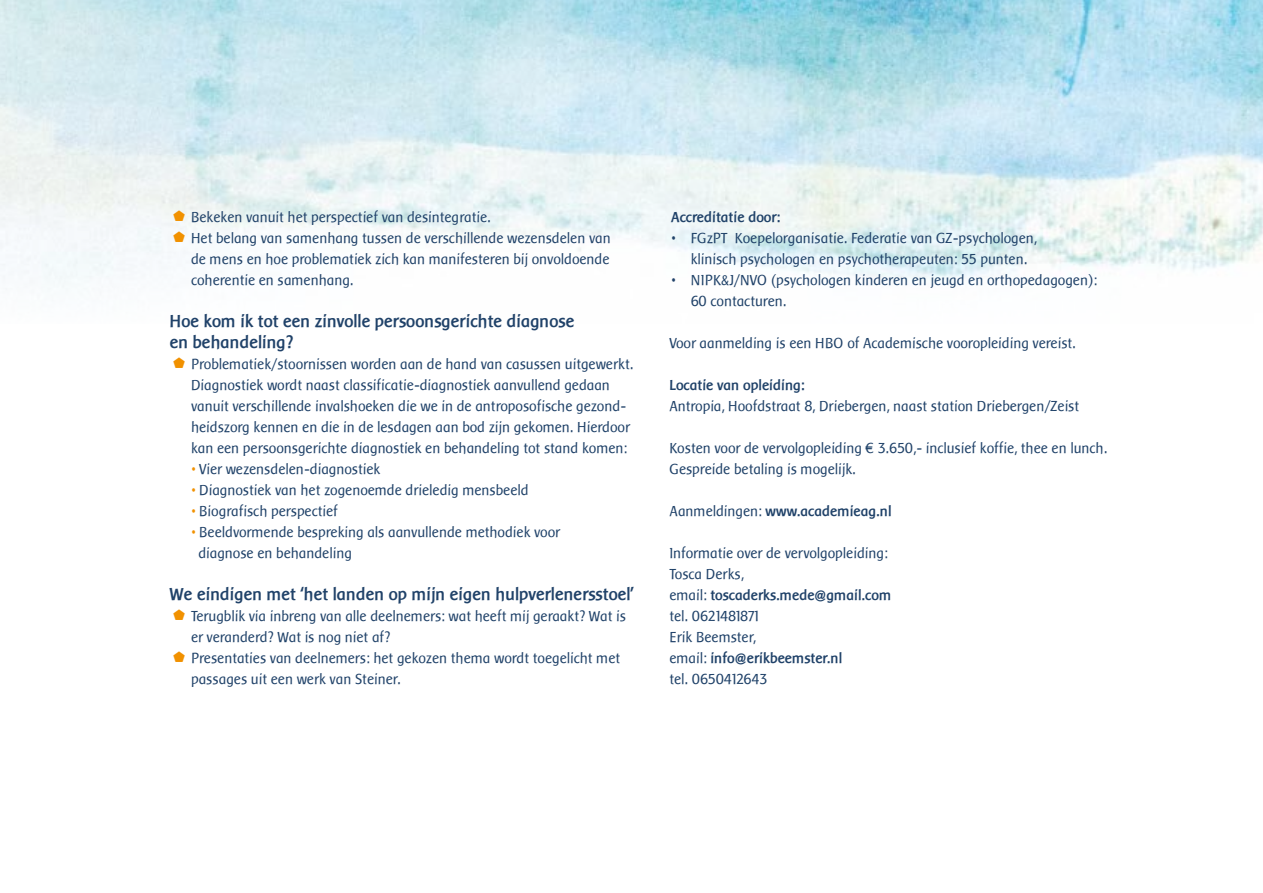
<style>
.page{position:relative;width:1263px;height:893px;background:#fff}
.page>*{position:absolute;margin:0;border:0;box-sizing:border-box;transform-origin:0 0}
.t1{font:700 18px/21px "Baar Sophia";color:#204269}
.t2{font:15px/21px "Baar Sophia";color:#204269}
.t3{font:700 15px "Baar Sophia";color:#204269}
.s1{color:#f19100}
.s2{font-weight:400}
.s3{font-weight:700}
</style>
<div class="page">
<img style="left:0;top:0;width:1263px;height:288px">
<svg style="left:174px;top:210px;width:11px;height:11px"></svg>
<svg style="left:174px;top:231px;width:11px;height:11px"></svg>
<p class="t2" style="left:191px;top:207px;width:421px">Bekeken vanuit het perspectief van desintegratie.<br>Het belang van samenhang tussen de verschillende wezensdelen van de mens en hoe problematiek zich kan manifesteren bij onvoldoende coherentie en samenhang.</p>
<p class="t1" style="left:170px;top:311px;width:406px">Hoe kom ik tot een zinvolle persoonsgerichte diagnose en behandeling?</p>
<p class="t2" style="left:191px;top:354px;width:444px">Problematiek/stoornissen worden aan de hand van casussen uitgewerkt.<br>Diagnostiek wordt naast classificatie-diagnostiek aanvullend gedaan vanuit verschillende invalshoeken die we in de antroposofische gezond&shy;heidszorg kennen en die in de lesdagen aan bod zijn gekomen. Hierdoor kan een persoonsgerichte diagnostiek en behandeling tot stand komen:</p>
<p class="t2" style="left:191px;top:459px;width:191px"><span class="s1">•</span> Vier wezensdelen-diagnostiek</p>
<p class="t2" style="left:191px;top:480px;width:339px"><span class="s1">•</span> Diagnostiek van het zogenoemde drieledig mensbeeld</p>
<p class="t2" style="left:191px;top:501px;width:148px"><span class="s1">•</span> Biografisch perspectief</p>
<p class="t2" style="left:199px;top:522px;width:363px;text-indent:-7px"><span class="s1">•</span> Beeldvormende bespreking als aanvullende methodiek voor diagnose en behandeling</p>
<p class="t1" style="left:170px;top:584px;width:466px">We eindigen met ‘het landen op mijn eigen hulpverlenersstoel’</p>
<p class="t2" style="left:191px;top:606px;width:436px">Terugblik via inbreng van alle deelnemers: wat heeft mij geraakt? Wat is er veranderd? Wat is nog niet af?<br>Presentaties van deelnemers: het gekozen thema wordt toegelicht met passages uit een werk van Steiner.</p>
<p class="t3" style="left:671px;top:210px;width:110px">Accreditatie door:</p>
<p class="t2" style="left:691px;top:228px;width:348px;text-indent:-20px">• FGzPT Koepelorganisatie. Federatie van GZ-psychologen, klinisch psychologen en psychotherapeuten: 55 punten.</p>
<p class="t2" style="left:691px;top:270px;width:408px;text-indent:-20px">• NIPK&amp;J/NVO (psychologen kinderen en jeugd en orthopedagogen):<br>60 contacturen.</p>
<p class="t2" style="left:670px;top:333px;width:408px">Voor aanmelding is een HBO of Academische vooropleiding vereist.</p>
<p class="t3" style="left:670px;top:378px;width:137px">Locatie van opleiding:</p>
<p class="t2" style="left:670px;top:396px;width:411px">Antropia, Hoofdstraat 8, Driebergen, naast station Driebergen/Zeist</p>
<p class="t2" style="left:670px;top:438px;width:439px">Kosten voor de vervolgopleiding € 3.650,- inclusief koffie, thee en lunch.<br>Gespreide betaling is mogelijk.</p>
<p class="t3" style="left:670px;top:504px;width:224px"><span class="s2">Aanmeldingen:</span> www.academieag.nl</p>
<p class="t2" style="left:670px;top:543px;width:223px">Informatie over de vervolgopleiding:<br>Tosca Derks,<br>email: <span class="s3">toscaderks.mede@gmail.com </span>tel. 0621481871<br>Erik Beemster,<br>email: <span class="s3">info@erikbeemster.nl<br></span>tel. 0650412643</p>
</div>
